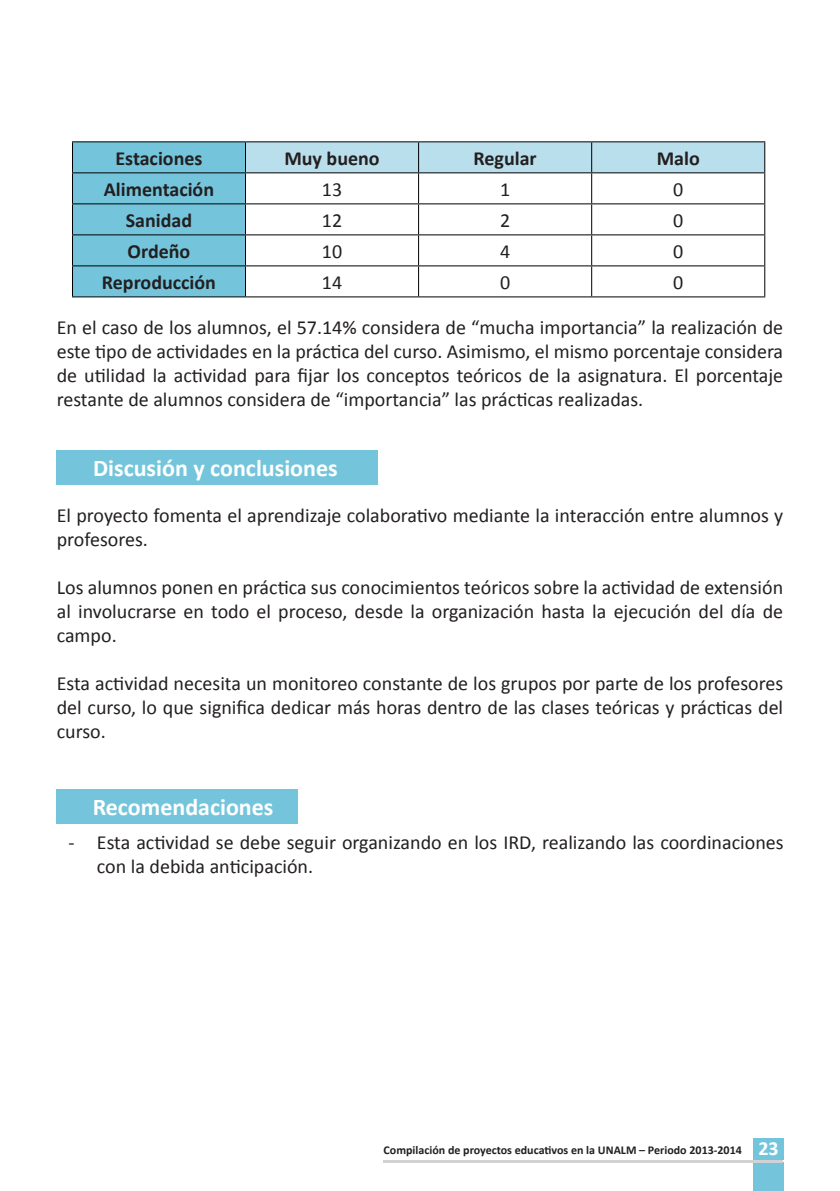
<style>
.page{position:relative;width:840px;height:1191px;background:#fff}
.page>*{position:absolute;margin:0;border:0;box-sizing:border-box;transform-origin:0 0}
.t1{font:700 24px "Calibri";color:#fff}
.t2{font:20px/24px "Calibri";color:#231f20;text-align:justify}
.t3{font:700 20px "Calibri";color:#231f20}
.t4{font:700 12px "Calibri";color:#231f20}
.s1{font-size:20px;color:#fff}
</style>
<div class="page">
<div style="left:753px;top:1162px;width:30px;height:29px;background:#74c5dc"></div>
<div style="left:753px;top:1138px;width:30px;height:22px;background:#74c5dc"></div>
<hr style="left:383px;top:1160px;width:399px;height:2px;background:#d1d2d4">
<div style="left:57px;top:451px;width:321px;height:34px;background:#74c5dc"></div>
<svg style="left:73px;top:142px;width:690px;height:154px"></svg>
<hr style="left:72px;top:141px;width:173px;height:1px;background:#000001">
<hr style="left:72px;top:142px;width:1px;height:30px;background:#000001">
<hr style="left:245px;top:141px;width:173px;height:1px;background:#000001">
<hr style="left:245px;top:142px;width:1px;height:30px;background:#000001">
<hr style="left:418px;top:141px;width:173px;height:1px;background:#000001">
<hr style="left:418px;top:142px;width:1px;height:30px;background:#000001">
<hr style="left:591px;top:141px;width:173px;height:1px;background:#000001">
<hr style="left:591px;top:142px;width:1px;height:30px;background:#000001">
<hr style="left:763px;top:142px;width:1px;height:30px;background:#000001">
<hr style="left:72px;top:172px;width:173px;height:1px;background:#000001">
<hr style="left:72px;top:173px;width:1px;height:30px;background:#000001">
<hr style="left:245px;top:172px;width:173px;height:1px;background:#000001">
<hr style="left:245px;top:173px;width:1px;height:30px;background:#000001">
<hr style="left:418px;top:172px;width:173px;height:1px;background:#000001">
<hr style="left:418px;top:173px;width:1px;height:30px;background:#000001">
<hr style="left:591px;top:172px;width:173px;height:1px;background:#000001">
<hr style="left:591px;top:173px;width:1px;height:30px;background:#000001">
<hr style="left:763px;top:173px;width:1px;height:30px;background:#000001">
<hr style="left:72px;top:203px;width:173px;height:1px;background:#000001">
<hr style="left:72px;top:204px;width:1px;height:30px;background:#000001">
<hr style="left:245px;top:203px;width:173px;height:1px;background:#000001">
<hr style="left:245px;top:204px;width:1px;height:30px;background:#000001">
<hr style="left:418px;top:203px;width:173px;height:1px;background:#000001">
<hr style="left:418px;top:204px;width:1px;height:30px;background:#000001">
<hr style="left:591px;top:203px;width:173px;height:1px;background:#000001">
<hr style="left:591px;top:204px;width:1px;height:30px;background:#000001">
<hr style="left:763px;top:204px;width:1px;height:30px;background:#000001">
<hr style="left:72px;top:234px;width:173px;height:1px;background:#000001">
<hr style="left:72px;top:235px;width:1px;height:30px;background:#000001">
<hr style="left:245px;top:234px;width:173px;height:1px;background:#000001">
<hr style="left:245px;top:235px;width:1px;height:30px;background:#000001">
<hr style="left:418px;top:234px;width:173px;height:1px;background:#000001">
<hr style="left:418px;top:235px;width:1px;height:30px;background:#000001">
<hr style="left:591px;top:234px;width:173px;height:1px;background:#000001">
<hr style="left:591px;top:235px;width:1px;height:30px;background:#000001">
<hr style="left:763px;top:235px;width:1px;height:30px;background:#000001">
<hr style="left:72px;top:265px;width:173px;height:1px;background:#000001">
<hr style="left:72px;top:266px;width:1px;height:30px;background:#000001">
<hr style="left:245px;top:265px;width:173px;height:1px;background:#000001">
<hr style="left:245px;top:266px;width:1px;height:30px;background:#000001">
<hr style="left:418px;top:265px;width:173px;height:1px;background:#000001">
<hr style="left:418px;top:266px;width:1px;height:30px;background:#000001">
<hr style="left:591px;top:265px;width:173px;height:1px;background:#000001">
<hr style="left:591px;top:266px;width:1px;height:30px;background:#000001">
<hr style="left:763px;top:266px;width:1px;height:30px;background:#000001">
<hr style="left:72px;top:296px;width:173px;height:1px;background:#000001">
<hr style="left:245px;top:296px;width:173px;height:1px;background:#000001">
<hr style="left:418px;top:296px;width:173px;height:1px;background:#000001">
<hr style="left:591px;top:296px;width:173px;height:1px;background:#000001">
<div style="left:56px;top:789px;width:242px;height:34px;background:#74c5dc"></div>
<p class="t3" style="left:115px;top:145px;width:88px">Estaciones</p>
<p class="t3" style="left:284px;top:145px;width:97px">Muy bueno</p>
<p class="t3" style="left:473px;top:145px;width:65px">Regular</p>
<p class="t3" style="left:656px;top:145px;width:45px">Malo</p>
<p class="t3" style="left:104px;top:176px;width:112px">Alimentación</p>
<p class="t2" style="left:322px;top:177px;width:22px">13</p>
<p class="t2" style="left:500px;top:177px;width:12px">1</p>
<p class="t2" style="left:672px;top:177px;width:12px">0</p>
<p class="t3" style="left:126px;top:207px;width:68px">Sanidad</p>
<p class="t2" style="left:322px;top:208px;width:22px">12</p>
<p class="t2" style="left:499px;top:208px;width:12px">2</p>
<p class="t2" style="left:672px;top:208px;width:12px">0</p>
<p class="t3" style="left:127px;top:238px;width:64px">Ordeño</p>
<p class="t2" style="left:322px;top:239px;width:22px">10</p>
<p class="t2" style="left:499px;top:239px;width:12px">4</p>
<p class="t2" style="left:672px;top:239px;width:12px">0</p>
<p class="t3" style="left:102px;top:269px;width:116px">Reproducción</p>
<p class="t2" style="left:322px;top:270px;width:22px">14</p>
<p class="t2" style="left:499px;top:270px;width:12px">0</p>
<p class="t2" style="left:672px;top:270px;width:12px">0</p>
<p class="t2" style="left:57px;top:315px;width:727px">En el caso de los alumnos, el 57.14% considera de “mucha importancia” la realización de este tipo de actividades en la práctica del curso. Asimismo, el mismo porcentaje considera de utilidad la actividad para fijar los conceptos teóricos de la asignatura. El porcentaje restante de alumnos considera de “importancia” las prácticas realizadas.</p>
<p class="t1" style="left:93px;top:453px;width:246px">Discusión y conclusiones</p>
<p class="t2" style="left:57px;top:503px;width:727px">El proyecto fomenta el aprendizaje colaborativo mediante la interacción entre alumnos y profesores.</p>
<p class="t2" style="left:57px;top:575px;width:727px">Los alumnos ponen en práctica sus conocimientos teóricos sobre la actividad de extensión al involucrarse en todo el proceso, desde la organización hasta la ejecución del día de campo.</p>
<p class="t2" style="left:57px;top:671px;width:727px">Esta actividad necesita un monitoreo constante de los grupos por parte de los profesores del curso, lo que significa dedicar más horas dentro de las clases teóricas y prácticas del curso.</p>
<p class="t1" style="left:93px;top:791px;width:182px">Recomendaciones</p>
<p class="t2" style="left:97px;top:830px;width:687px;text-indent:-28px">- Esta actividad se debe seguir organizando en los IRD, realizando las coordinaciones con la debida anticipación.</p>
<p class="t4" style="left:383px;top:1142px;width:396px">Compilación de proyectos educativos en la UNALM – Periodo 2013-2014 <span class="s1">23</span></p>
</div>
